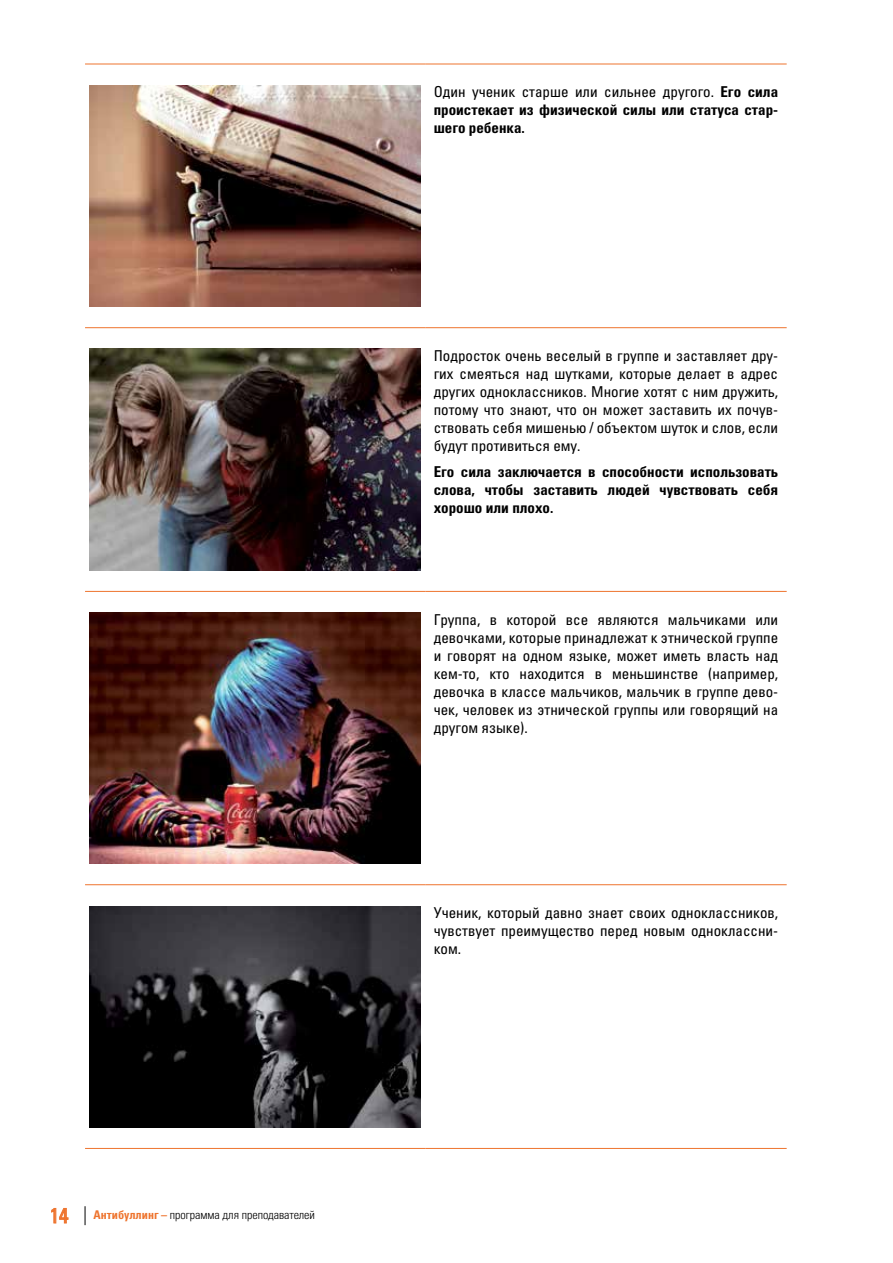
<style>
.page{position:relative;width:893px;height:1263px;background:#fff}
.page>*{position:absolute;margin:0;border:0;box-sizing:border-box;transform-origin:0 0}
.t1{font:condensed 15px/18px "Univers LTCYR 57";color:#000;text-align:justify}
.t2{font:15px/18px "Univers LTCYR 67 Bold Cond";color:#000}
.t3{font:12px "Univers LTCYR 47 Light Cond";color:#000}
.s1{font-family:"Univers LTCYR 57";font-stretch:condensed;font-size:21px;color:#ee742e}
.s2{font-family:"Univers LTCYR 67 Bold Cond";color:#ee742e}
.s3{font-family:"Univers LTCYR 67 Bold Cond";font-stretch:normal}
</style>
<div class="page">
<svg style="left:51px;top:1208px;width:18px;height:16px"></svg>
<svg style="left:85px;top:1206px;width:1px;height:19px"></svg>
<hr style="left:85px;top:64px;width:340px;height:1px;background:#ee742e">
<hr style="left:425px;top:64px;width:362px;height:1px;background:#ee742e">
<hr style="left:85px;top:327px;width:340px;height:1px;background:#ee742e">
<hr style="left:425px;top:327px;width:362px;height:1px;background:#ee742e">
<hr style="left:85px;top:591px;width:340px;height:1px;background:#ee742e">
<hr style="left:425px;top:591px;width:362px;height:1px;background:#ee742e">
<hr style="left:85px;top:884px;width:340px;height:1px;background:#ee742e">
<hr style="left:425px;top:884px;width:362px;height:1px;background:#ee742e">
<hr style="left:85px;top:1148px;width:340px;height:1px;background:#ee742e">
<hr style="left:425px;top:1148px;width:362px;height:1px;background:#ee742e">
<img style="left:89px;top:85px;width:332px;height:221px">
<img style="left:89px;top:349px;width:332px;height:221px">
<img style="left:89px;top:613px;width:332px;height:250px">
<img style="left:89px;top:906px;width:332px;height:221px">
<p class="t3" style="left:50px;top:1206px;width:267px"><span class="s1">14</span> <span class="s2">Антибуллинг –</span> программа для преподавателей</p>
<p class="t1" style="left:434px;top:83px;width:346px">Один ученик старше или сильнее другого. <span class="s3">Его сила</span></p>
<p class="t2" style="left:434px;top:101px;width:346px">проистекает из физической силы или статуса стар&shy;шего ребенка.</p>
<p class="t1" style="left:434px;top:346px;width:346px">Подросток очень веселый в группе и заставляет дру&shy;гих смеяться над шутками, которые делает в адрес других одноклассников. Многие хотят с ним дружить, потому что знают, что он может заставить их почув&shy;ствовать себя мишенью / объектом шуток и слов, если будут противиться ему.</p>
<p class="t2" style="left:434px;top:463px;width:346px;text-align:justify">Его сила заключается в способности использовать слова, чтобы заставить людей чувствовать себя хорошо или плохо.</p>
<p class="t1" style="left:434px;top:610px;width:346px">Группа, в которой все являются мальчиками или девочками, которые принадлежат к этнической группе и говорят на одном языке, может иметь власть над кем-то, кто находится в меньшинстве (например, девочка в классе мальчиков, мальчик в группе дево&shy;чек, человек из этнической группы или говорящий на другом языке).</p>
<p class="t1" style="left:434px;top:903px;width:346px">Ученик, который давно знает своих одноклассников, чувствует преимущество перед новым одноклассни&shy;ком.</p>
</div>
